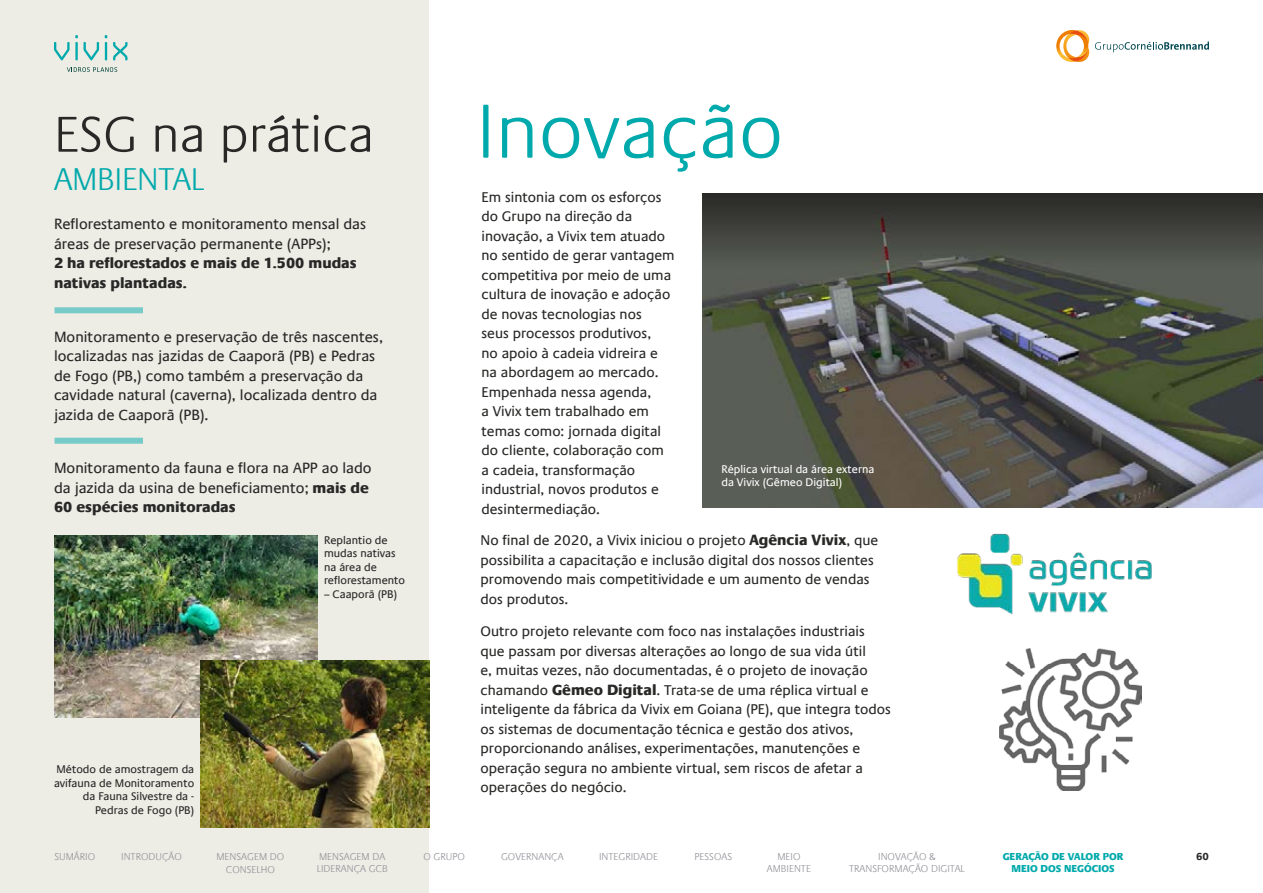
<style>
.page{position:relative;width:1263px;height:893px;background:#fff}
.page>*{position:absolute;margin:0;border:0;box-sizing:border-box;transform-origin:0 0}
.t1{font:300 78px "Praxis Com";color:#00a9ab}
.t2{font:300 51.3px "Praxis Com";color:#282827}
.t3{font:300 31.8px "Praxis Com";letter-spacing:-.01em;color:#00a9ab}
.t4{font:15px/19.5px "Praxis Com";color:#282827}
.t5{font:800 15px/19.5px "Praxis Com";color:#282827}
.t6{font:14.25px/19.5px "Praxis Com";color:#282827}
.t7{font:11.25px/13.5px "Praxis Com";color:#282827;text-align:right}
.t8{font:11.25px/13.5px "Praxis Com";color:#fff}
.t9{font:700 10.5px "Praxis Com";color:#282827}
.t10{font:300 10.2px/12.1px "Praxis Com";color:#93949b;text-align:center}
.t11{font:800 10.2px/12.1px "Praxis Com";color:#00a9ab;text-align:center}
.s1{font-weight:800}
.s2{font-weight:800;font-size:15px}
</style>
<div class="page">
<div style="left:0;top:0;width:428px;height:893px;background:#edece5"></div>
<div style="left:55px;top:438px;width:88px;height:6px;background:#76cac8"></div>
<div style="left:55px;top:307px;width:88px;height:6px;background:#76cac8"></div>
<svg style="left:67px;top:67px;width:50px;height:5px"></svg>
<svg style="left:105px;top:35px;width:2px;height:25px"></svg>
<svg style="left:113px;top:42px;width:15px;height:18px"></svg>
<svg style="left:84px;top:42px;width:15px;height:19px"></svg>
<svg style="left:54px;top:35px;width:24px;height:26px"></svg>
<svg style="left:1095px;top:42px;width:114px;height:10px"></svg>
<svg style="left:1056px;top:30px;width:33px;height:32px"></svg>
<img style="left:54px;top:535px;width:263px;height:182px">
<img style="left:200px;top:660px;width:229px;height:167px">
<img style="left:702px;top:193px;width:561px;height:314px">
<img style="left:999px;top:648px;width:142px;height:142px">
<img style="left:957px;top:533px;width:195px;height:82px">
<h2 class="t2" style="left:54px;top:105px;width:322px">ESG na prática</h2>
<h3 class="t3" style="left:54px;top:161px;width:152px">AMBIENTAL</h3>
<p class="t4" style="left:54px;top:215px;width:314px">Reflorestamento e monitoramento mensal das áreas de preservação permanente (APPs);</p>
<p class="t5" style="left:54px;top:254px;width:304px">2 ha reflorestados e mais de 1.500 mudas nativas plantadas.</p>
<p class="t4" style="left:54px;top:327px;width:330px">Monitoramento e preservação de três nascentes, localizadas nas jazidas de Caaporã (PB) e Pedras de Fogo (PB,) como também a preservação da cavidade natural (caverna), localizada dentro da jazida de Caaporã (PB).</p>
<p class="t4" style="left:54px;top:458px;width:319px">Monitoramento da fauna e flora na APP ao lado da jazida da usina de beneficiamento; <span class="s1">mais de<br>60 espécies monitoradas</span></p>
<p class="t7" style="left:54px;top:762px;width:142px">Método de amostragem da avifauna de Monitoramento da Fauna Silvestre da -<br>Pedras de Fogo (PB)</p>
<p class="t7" style="left:324px;top:533px;width:83px;text-align:left">Replantio de mudas nativas na área de reflorestamento</p>
<p class="t7" style="left:324px;top:587px;width:75px">– Caaporã (PB)</p>
<h1 class="t1" style="left:476px;top:86px;width:309px">Inovação</h1>
<p class="t6" style="left:481px;top:187px;width:195px">Em sintonia com os esforços do Grupo na direção da inovação, a Vivix tem atuado no sentido de gerar vantagem competitiva por meio de uma cultura de inovação e adoção de novas tecnologias nos<br>seus processos produtivos,<br>no apoio à cadeia vidreira e na abordagem ao mercado.<br>Empenhada nessa agenda,<br>a Vivix tem trabalhado em temas como: jornada digital do cliente, colaboração com a cadeia, transformação industrial, novos produtos e desintermediação.</p>
<p class="t6" style="left:480px;top:531px;width:399px">No final de 2020, a Vivix iniciou o projeto <span class="s2">Agência Vivix</span>, que possibilita a capacitação e inclusão digital dos nossos clientes promovendo mais competitividade e um aumento de vendas dos produtos.</p>
<p class="t6" style="left:480px;top:621px;width:412px">Outro projeto relevante com foco nas instalações industriais que passam por diversas alterações ao longo de sua vida útil<br>e, muitas vezes, não documentadas, é o projeto de inovação chamando <span class="s2">Gêmeo Digital</span>. Trata-se de uma réplica virtual e inteligente da fábrica da Vivix em Goiana (PE), que integra todos os sistemas de documentação técnica e gestão dos ativos, proporcionando análises, experimentações, manutenções e operação segura no ambiente virtual, sem riscos de afetar a operações do negócio.</p>
<p class="t8" style="left:721px;top:462px;width:154px">Réplica virtual da área externa da Vivix (Gêmeo Digital)</p>
<p class="t10" style="left:767px;top:851px;width:46px">MEIO<br>AMBIENTE</p>
<p class="t10" style="left:849px;top:851px;width:117px">INOVAÇÃO &amp;<br>TRANSFORMAÇÃO DIGITAL</p>
<p class="t11" style="left:1003px;top:850px;width:122px">GERAÇÃO DE VALOR POR<br>MEIO DOS NEGÓCIOS</p>
<p class="t10" style="left:54px;top:851px;width:42px">SUMÁRIO</p>
<p class="t10" style="left:121px;top:851px;width:62px">INTRODUÇÃO</p>
<p class="t10" style="left:423px;top:851px;width:43px">O GRUPO</p>
<p class="t10" style="left:501px;top:851px;width:64px">GOVERNANÇA</p>
<p class="t10" style="left:599px;top:851px;width:61px">INTEGRIDADE</p>
<p class="t10" style="left:694px;top:851px;width:39px">PESSOAS</p>
<p class="t9" style="left:1196px;top:850px;width:14px">60</p>
<p class="t10" style="left:216px;top:851px;width:69px">MENSAGEM DO<br>CONSELHO</p>
<p class="t10" style="left:317px;top:851px;width:73px;text-align:left">MENSAGEM DA<br>LIDERANÇA GCB</p>
</div>
